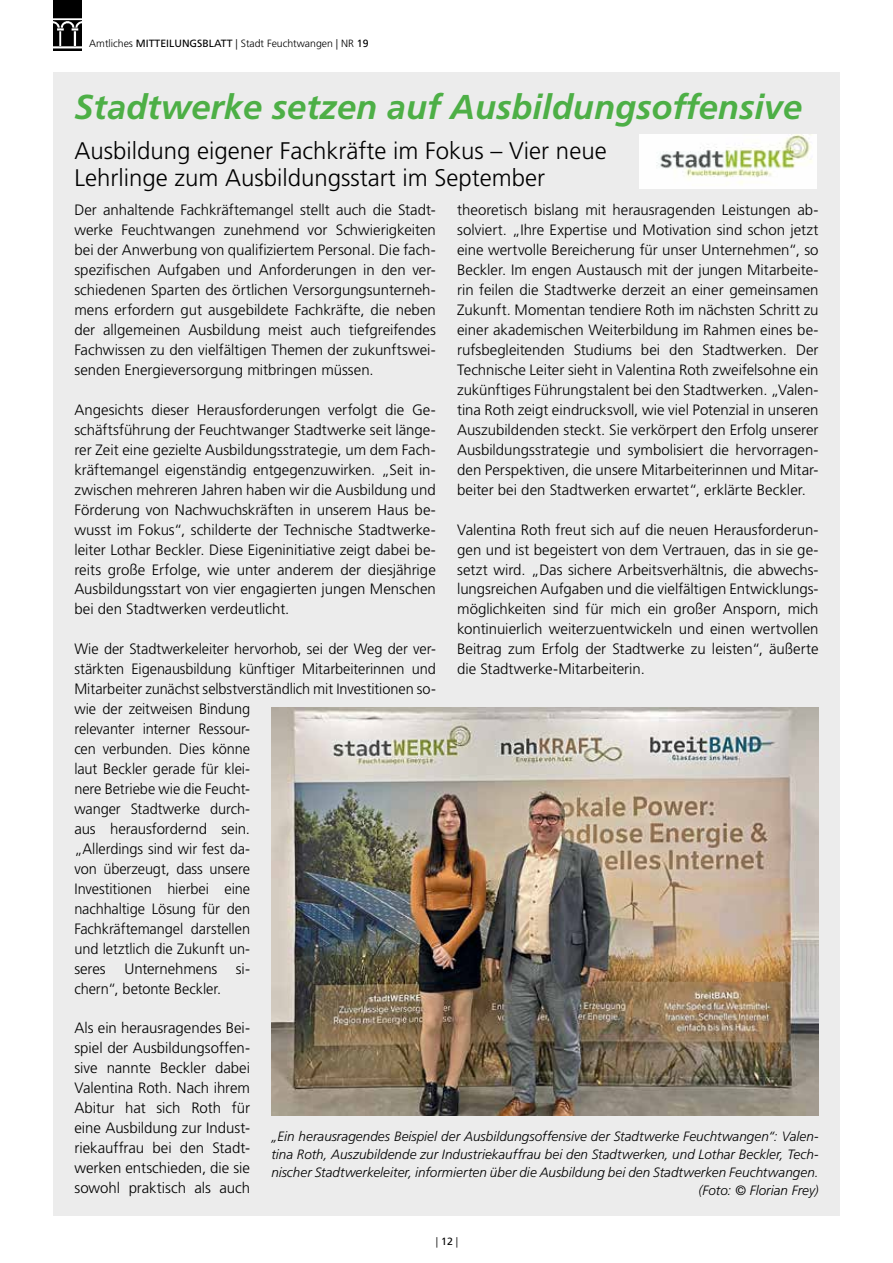
<style>
.page{position:relative;width:893px;height:1263px;background:#fff}
.page>*{position:absolute;margin:0;border:0;box-sizing:border-box;transform-origin:0 0}
.t1{font:italic 700 34.5px "Frutiger";color:#4daf46}
.t2{font:300 24px/27px "Frutiger";color:#000}
.t3{font:300 15px/20px "Frutiger";letter-spacing:-.005em;color:#000;text-align:justify}
.t4{font:italic 300 13.5px/18px "Frutiger";letter-spacing:.005em;color:#000;text-align:right}
.t5{font:300 10.5px "Frutiger";color:#000}
.s1{font-weight:400}
</style>
<div class="page">
<img style="left:53px;top:1px;width:28px;height:50px">
<svg style="left:53px;top:0;width:28px;height:1px"></svg>
<div style="left:53px;top:72px;width:787px;height:1144px;background:#ececec"></div>
<img style="left:271px;top:707px;width:548px;height:408px">
<img style="left:640px;top:135px;width:177px;height:54px">
<p class="t5" style="left:89px;top:37px;width:281px">Amtliches <span class="s1">MITTEILUNGSBLATT</span> | Stadt Feuchtwangen | NR <span class="s1">19</span></p>
<h1 class="t1" style="left:74px;top:87px;width:729px">Stadtwerke setzen auf Ausbildungsoffensive</h1>
<h2 class="t2" style="left:74px;top:138px;width:534px">Ausbildung eigener Fachkräfte im Fokus – Vier neue<br>Lehrlinge zum Ausbildungsstart im September</h2>
<p class="t3" style="left:74px;top:200px;width:363px">Der anhaltende Fachkräftemangel stellt auch die Stadt&shy;werke Feuchtwangen zunehmend vor Schwierigkeiten bei der Anwerbung von qualifiziertem Personal. Die fach&shy;spezifischen Aufgaben und Anforderungen in den ver&shy;schiedenen Sparten des örtlichen Versorgungsunterneh&shy;mens erfordern gut ausgebildete Fachkräfte, die neben der allgemeinen Ausbildung meist auch tiefgreifendes Fachwissen zu den vielfältigen Themen der zukunftswei&shy;senden Energieversorgung mitbringen müssen.</p>
<p class="t3" style="left:74px;top:400px;width:363px">Angesichts dieser Herausforderungen verfolgt die Ge&shy;schäftsführung der Feuchtwanger Stadtwerke seit länge&shy;rer Zeit eine gezielte Ausbildungsstrategie, um dem Fach&shy;kräftemangel eigenständig entgegenzuwirken. „Seit in&shy;zwischen mehreren Jahren haben wir die Ausbildung und Förderung von Nachwuchskräften in unserem Haus be&shy;wusst im Fokus“, schilderte der Technische Stadtwerke&shy;leiter Lothar Beckler. Diese Eigeninitiative zeigt dabei be&shy;reits große Erfolge, wie unter anderem der diesjährige Ausbildungsstart von vier engagierten jungen Menschen bei den Stadtwerken verdeutlicht.</p>
<p class="t3" style="left:74px;top:639px;width:363px;text-align:left">Wie der Stadtwerkeleiter hervorhob, sei der Weg der ver&shy;stärkten Eigenausbildung künftiger Mitarbeiterinnen und Mitarbeiter zunächst selbstverständlich mit Investitionen so&shy;wie der zeitweisen Bindung<br>relevanter interner Ressour-<br>cen verbunden. Dies könne<br>laut Beckler gerade für klei-<br>nere Betriebe wie die Feucht-<br>wanger Stadtwerke durch-<br>aus herausfordernd sein.<br>„Allerdings sind wir fest da-<br>von überzeugt, dass unsere<br>Investitionen hierbei eine<br>nachhaltige Lösung für den<br>Fachkräftemangel darstellen<br>und letztlich die Zukunft un-<br>seres Unternehmens si-<br>chern“, betonte Beckler.</p>
<p class="t3" style="left:74px;top:1018px;width:177px">Als ein herausragendes Bei&shy;spiel der Ausbildungsoffen&shy;sive nannte Beckler dabei Valentina Roth. Nach ihrem Abitur hat sich Roth für eine Ausbildung zur Indust&shy;riekauffrau bei den Stadt&shy;werken entschieden, die sie sowohl praktisch als auch</p>
<p class="t3" style="left:457px;top:200px;width:363px">theoretisch bislang mit herausragenden Leistungen ab&shy;solviert. „Ihre Expertise und Motivation sind schon jetzt eine wertvolle Bereicherung für unser Unternehmen“, so Beckler. Im engen Austausch mit der jungen Mitarbeite&shy;rin feilen die Stadtwerke derzeit an einer gemeinsamen Zukunft. Momentan tendiere Roth im nächsten Schritt zu einer akademischen Weiterbildung im Rahmen eines be&shy;rufsbegleitenden Studiums bei den Stadtwerken. Der Technische Leiter sieht in Valentina Roth zweifelsohne ein zukünftiges Führungstalent bei den Stadtwerken. „Valen&shy;tina Roth zeigt eindrucksvoll, wie viel Potenzial in unseren Auszubildenden steckt. Sie verkörpert den Erfolg unserer Ausbildungsstrategie und symbolisiert die hervorragen&shy;den Perspektiven, die unsere Mitarbeiterinnen und Mitar&shy;beiter bei den Stadtwerken erwartet“, erklärte Beckler.</p>
<p class="t3" style="left:457px;top:520px;width:363px">Valentina Roth freut sich auf die neuen Herausforderun&shy;gen und ist begeistert von dem Vertrauen, das in sie ge&shy;setzt wird. „Das sichere Arbeitsverhältnis, die abwechs&shy;lungsreichen Aufgaben und die vielfältigen Entwicklungs&shy;möglichkeiten sind für mich ein großer Ansporn, mich kontinuierlich weiterzuentwickeln und einen wertvollen Beitrag zum Erfolg der Stadtwerke zu leisten“, äußerte die Stadtwerke-Mitarbeiterin.</p>
<p class="t4" style="left:271px;top:1127px;width:549px">„Ein herausragendes Beispiel der Ausbildungsoffensive der Stadtwerke Feuchtwangen“: Valen&shy;tina Roth, Auszubildende zur Industriekauffrau bei den Stadtwerken, und Lothar Beckler, Tech&shy;nischer Stadtwerkeleiter, informierten über die Ausbildung bei den Stadtwerken Feuchtwangen. (Foto: © Florian Frey)</p>
<p class="t5" style="left:436px;top:1236px;width:24px">| <span class="s1">12</span> |</p>
</div>
